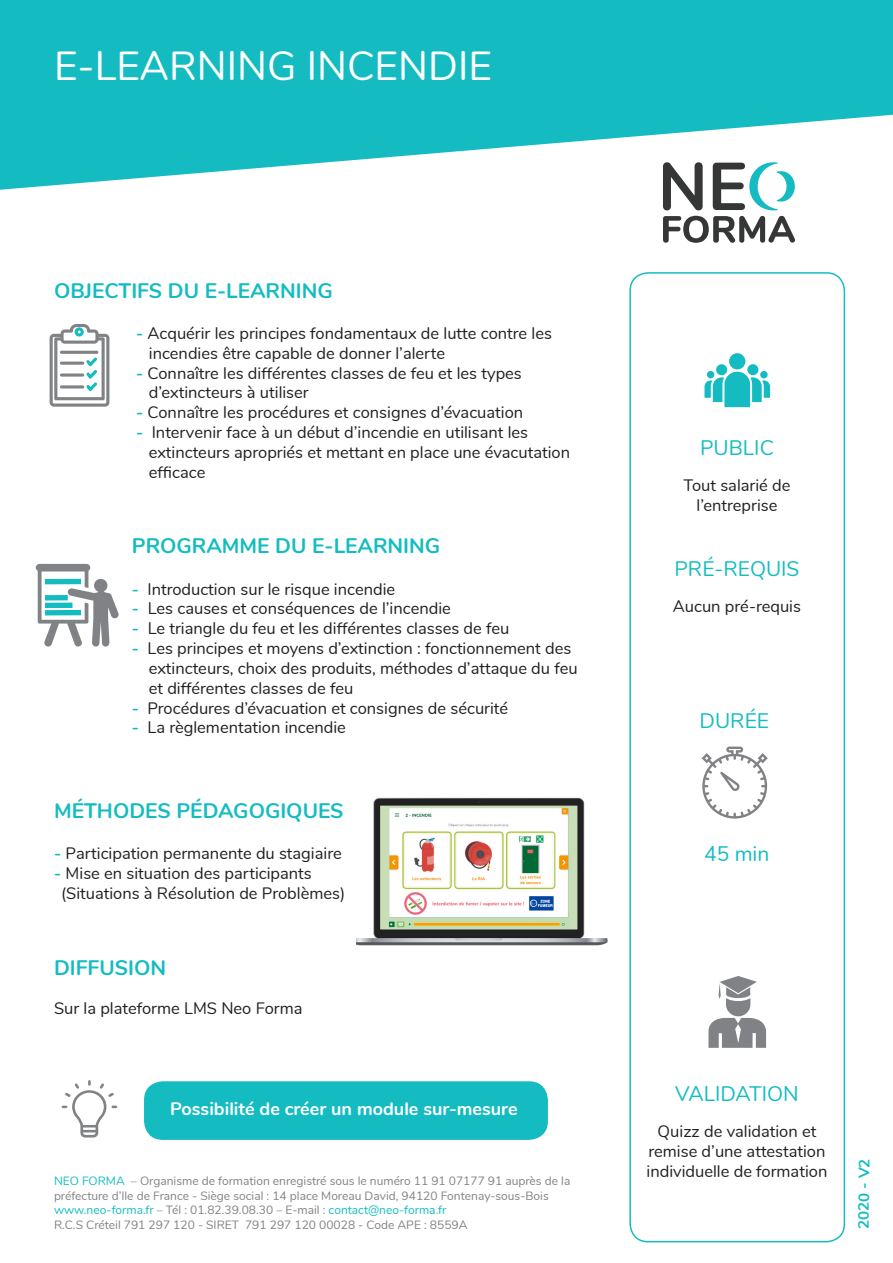
<style>
.page{position:relative;width:893px;height:1263px;background:#fff}
.page>*{position:absolute;margin:0;border:0;box-sizing:border-box;transform-origin:0 0}
.t1{font:40.5px "Nunito";color:#fff}
.t2{font:700 21px "Nunito";color:#14bcc1}
.t3{font:21px "Nunito";color:#14bcc1}
.t4{font:700 18px "Nunito";color:#fff}
.t5{font:16.5px/19.8px "Nunito";color:#231f20}
.t6{font:700 15px "Nunito";color:#14bcc1}
.t7{font:12px/14.4px "Nunito";color:#808285}
.s1{font-weight:700;color:#14bcc1}
.s2{color:#fff}
.s3{color:#14bcc1}
</style>
<div class="page">
<div style="left:629px;top:272px;width:216px;height:970px;border:2px solid #14bcc1;border-radius:18px"></div>
<svg style="left:0;top:0;width:893px;height:190px;fill:#14bcc1"></svg>
<svg style="left:50px;top:324px;width:59px;height:83px"></svg>
<svg style="left:704px;top:353px;width:66px;height:54px"></svg>
<svg style="left:36px;top:564px;width:83px;height:83px"></svg>
<div style="left:45px;top:579px;width:36px;height:5px;background:#14bcc1"></div>
<svg style="left:708px;top:976px;width:58px;height:72px"></svg>
<svg style="left:663px;top:162px;width:40px;height:48px"></svg>
<svg style="left:713px;top:162px;width:82px;height:48px"></svg>
<svg style="left:663px;top:216px;width:132px;height:27px"></svg>
<div style="left:145px;top:1082px;width:402px;height:57px;background:#14bcc1;border-radius:18px"></div>
<div style="left:144px;top:1081px;width:404px;height:59px;border:2px solid #14bcc1;border-radius:18px"></div>
<svg style="left:702px;top:747px;width:66px;height:72px"></svg>
<svg style="left:62px;top:1080px;width:55px;height:57px"></svg>
<img style="left:356px;top:797px;width:252px;height:149px">
<h1 class="t1" style="left:54px;top:43px;width:439px">E-LEARNING INCENDIE</h1>
<p class="t2" style="left:54px;top:278px;width:280px">OBJECTIFS DU E-LEARNING</p>
<p class="t5" style="left:149px;top:323px;width:405px;text-indent:-13px"><span class="s1">-</span> Acquérir les principes fondamentaux de lutte contre les incendies être capable de donner l’alerte</p>
<p class="t5" style="left:149px;top:363px;width:375px;text-indent:-13px"><span class="s1">-</span> Connaître les différentes classes de feu et les types d’extincteurs à utiliser</p>
<p class="t5" style="left:136px;top:402px;width:389px"><span class="s1">-</span> Connaître les procédures et consignes d’évacuation</p>
<p class="t5" style="left:149px;top:422px;width:423px;text-indent:-13px"><span class="s1">-</span> Intervenir face à un début d’incendie en utilisant les extincteurs apropriés et mettant en place une évacutation efficace</p>
<p class="t2" style="left:132px;top:534px;width:310px">PROGRAMME DU E-LEARNING</p>
<p class="t5" style="left:132px;top:579px;width:265px"><span class="s1">-</span> Introduction sur le risque incendie</p>
<p class="t5" style="left:132px;top:598px;width:321px"><span class="s1">-</span> Les causes et conséquences de l’incendie</p>
<p class="t5" style="left:132px;top:618px;width:379px"><span class="s1">-</span> Le triangle du feu et les différentes classes de feu</p>
<p class="t5" style="left:149px;top:638px;width:430px;text-indent:-17px"><span class="s1">-</span> Les principes et moyens d’extinction : fonctionnement des extincteurs, choix des produits, méthodes d’attaque du feu et différentes classes de feu</p>
<p class="t5" style="left:132px;top:697px;width:378px"><span class="s1">-</span> Procédures d’évacuation et consignes de sécurité</p>
<p class="t5" style="left:132px;top:717px;width:216px"><span class="s1">-</span> La règlementation incendie</p>
<p class="t2" style="left:54px;top:798px;width:291px">MÉTHODES PÉDAGOGIQUES</p>
<p class="t5" style="left:54px;top:843px;width:289px"><span class="s1">-</span> Participation permanente du stagiaire</p>
<p class="t5" style="left:54px;top:863px;width:293px"><span class="s1">-</span> Mise en situation des participants <span class="s2">-</span>(Situations à Résolution de Problèmes)</p>
<p class="t2" style="left:54px;top:955px;width:114px">DIFFUSION</p>
<p class="t5" style="left:54px;top:998px;width:250px">Sur la plateforme LMS Neo Forma</p>
<p class="t4" style="left:170px;top:1098px;width:349px">Possibilité de créer un module sur-mesure</p>
<p class="t7" style="left:54px;top:1174px;width:518px"><span class="s3">NEO FORMA</span> – Organisme de formation enregistré sous le numéro 11 91 07177 91 auprès de la préfecture d’Ile de France - Siège social : 14 place Moreau David, 94120 Fontenay-sous-Bois <span class="s3">www.neo-forma.fr</span> – Tél : 01.82.39.08.30 – E-mail : <span class="s3">contact@neo-forma.fr<br></span>R.C.S Créteil 791 297 120 - SIRET 791 297 120 00028 - Code APE : 8559A</p>
<p class="t3" style="left:700px;top:436px;width:75px">PUBLIC</p>
<p class="t5" style="left:683px;top:475px;width:109px;text-align:center">Tout salarié de l’entreprise</p>
<p class="t3" style="left:674px;top:556px;width:127px">PRÉ-REQUIS</p>
<p class="t5" style="left:673px;top:596px;width:130px">Aucun pré-requis</p>
<p class="t3" style="left:699px;top:709px;width:71px">DURÉE</p>
<p class="t3" style="left:704px;top:842px;width:67px">45 min</p>
<p class="t3" style="left:675px;top:1082px;width:125px">VALIDATION</p>
<p class="t5" style="left:647px;top:1121px;width:182px;text-align:center">Quizz de validation et remise d’une attestation individuelle de formation</p>
<p class="t6" style="left:855px;top:1229px;width:72px;rotate:-89deg">2020 - V2</p>
</div>
